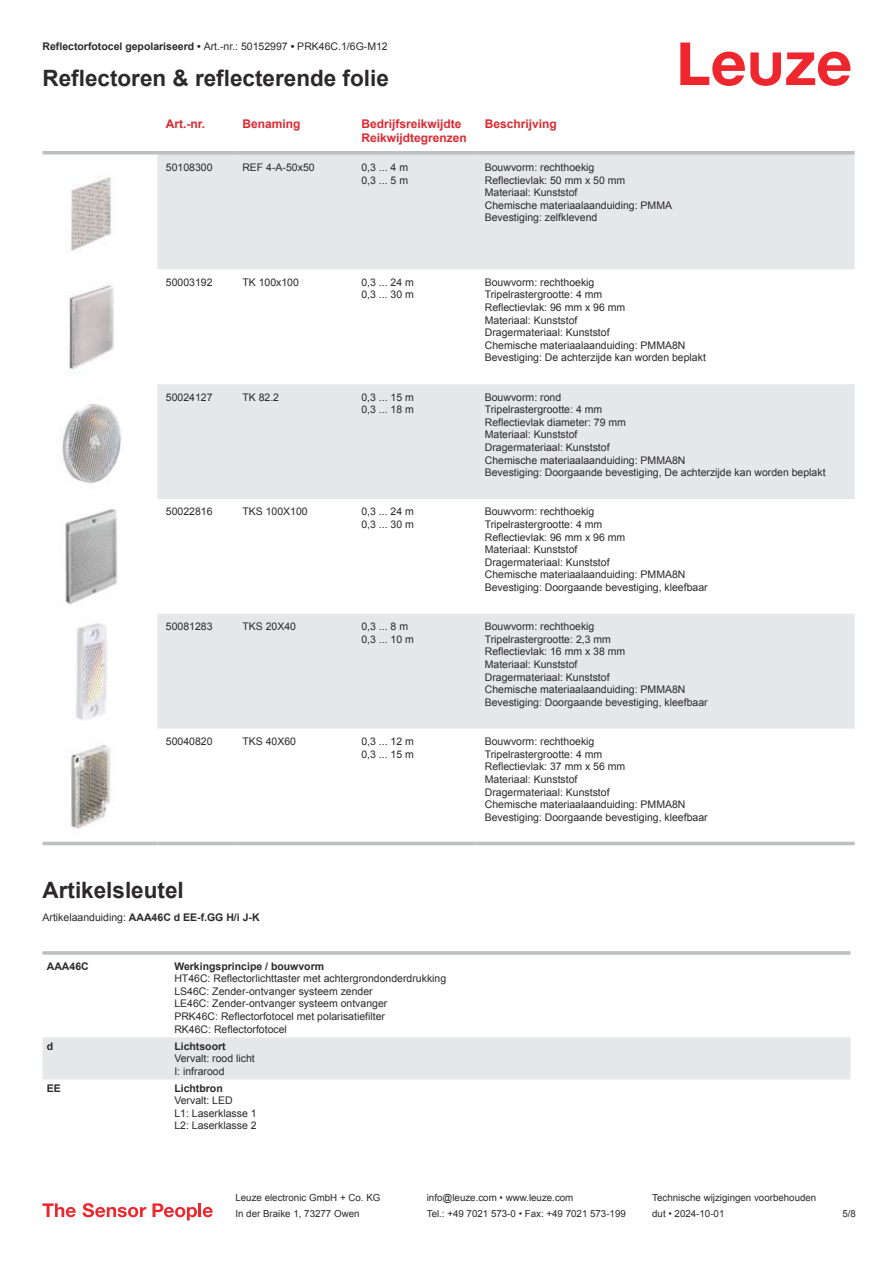
<style>
.page{position:relative;width:893px;height:1263px;background:#fff}
.page>*{position:absolute;margin:0;border:0;box-sizing:border-box;transform-origin:0 0}
.t1{font:700 22.5px "Arial";color:#2b292a}
.t2{font:700 12px/14.4px "Arial";color:#db2a30}
.t3{font:10.5px/12.6px "Arial";color:#2b292a}
.t4{font:700 10.5px "Arial";color:#2b292a}
.t5{font:9.75px "Arial";color:#2b292a}
.s1{font-weight:700}
.s2{font-weight:400}
</style>
<div class="page">
<svg style="left:680px;top:43px;width:170px;height:43px"></svg>
<svg style="left:157px;top:155px;width:698px;height:574px;fill:#e6e7e9"></svg>
<svg style="left:43px;top:151px;width:114px;height:4px"></svg>
<svg style="left:157px;top:151px;width:77px;height:4px"></svg>
<svg style="left:234px;top:151px;width:119px;height:4px"></svg>
<svg style="left:353px;top:151px;width:123px;height:4px"></svg>
<svg style="left:476px;top:151px;width:379px;height:4px;background:#c1c3c5"></svg>
<hr style="left:43px;top:842px;width:114px;height:3px;background:#bdbfc1">
<hr style="left:157px;top:842px;width:77px;height:3px;background:#bdbfc1">
<hr style="left:234px;top:842px;width:119px;height:3px;background:#bdbfc1">
<hr style="left:353px;top:842px;width:123px;height:3px;background:#bdbfc1">
<hr style="left:476px;top:842px;width:379px;height:3px;background:#bdbfc1">
<img style="left:71px;top:177px;width:41px;height:75px">
<img style="left:69px;top:285px;width:45px;height:85px">
<img style="left:62px;top:404px;width:60px;height:80px">
<img style="left:65px;top:509px;width:53px;height:96px">
<img style="left:73px;top:623px;width:34px;height:97px">
<img style="left:70px;top:745px;width:40px;height:84px">
<svg style="left:43px;top:1079px;width:807px;height:1px"></svg>
<div style="left:43px;top:1037px;width:807px;height:42px;background:#e6e7e9"></div>
<hr style="left:43px;top:951px;width:127px;height:4px;background:#bdbfc1">
<hr style="left:170px;top:951px;width:680px;height:4px;background:#c4c6c8">
<svg style="left:43px;top:1203px;width:33px;height:14px"></svg>
<svg style="left:83px;top:1203px;width:63px;height:14px"></svg>
<svg style="left:153px;top:1203px;width:44px;height:17px"></svg>
<hr style="left:198px;top:1203px;width:3px;height:14px;background:#ed272d">
<svg style="left:203px;top:1207px;width:10px;height:10px"></svg>
<p class="t3" style="left:43px;top:41px;width:347px"><span class="s1">Reflectorfotocel gepolariseerd •</span> Art.-nr.: 50152997 <span class="s1">•</span> PRK46C.1/6G-M12</p>
<h1 class="t1" style="left:43px;top:70px;width:348px">Reflectoren &amp; reflecterende folie</h1>
<p class="t2" style="left:166px;top:117px;width:41px">Art.-nr.</p>
<p class="t2" style="left:242px;top:117px;width:60px">Benaming</p>
<p class="t2" style="left:361px;top:117px;width:107px">Bedrijfsreikwijdte<br>Reikwijdtegrenzen</p>
<p class="t2" style="left:485px;top:117px;width:74px">Beschrijving</p>
<p class="t3" style="left:166px;top:162px;width:48px">50108300</p>
<p class="t3" style="left:242px;top:162px;width:74px">REF 4-A-50x50</p>
<p class="t3" style="left:361px;top:162px;width:48px">0,3 ... 4 m<br>0,3 ... 5 m</p>
<p class="t3" style="left:485px;top:162px;width:189px">Bouwvorm: rechthoekig<br>Reflectievlak: 50 mm x 50 mm<br>Materiaal: Kunststof<br>Chemische materiaalaanduiding: PMMA<br>Bevestiging: zelfklevend</p>
<p class="t3" style="left:166px;top:277px;width:48px">50003192</p>
<p class="t3" style="left:242px;top:277px;width:58px">TK 100x100</p>
<p class="t3" style="left:361px;top:277px;width:54px">0,3 ... 24 m<br>0,3 ... 30 m</p>
<p class="t3" style="left:485px;top:277px;width:223px">Bouwvorm: rechthoekig<br>Tripelrastergrootte: 4 mm<br>Reflectievlak: 96 mm x 96 mm<br>Materiaal: Kunststof<br>Dragermateriaal: Kunststof<br>Chemische materiaalaanduiding: PMMA8N<br>Bevestiging: De achterzijde kan worden beplakt</p>
<p class="t3" style="left:166px;top:392px;width:48px">50024127</p>
<p class="t3" style="left:242px;top:392px;width:38px">TK 82.2</p>
<p class="t3" style="left:361px;top:392px;width:54px">0,3 ... 15 m<br>0,3 ... 18 m</p>
<p class="t3" style="left:485px;top:392px;width:342px">Bouwvorm: rond<br>Tripelrastergrootte: 4 mm<br>Reflectievlak diameter: 79 mm<br>Materiaal: Kunststof<br>Dragermateriaal: Kunststof<br>Chemische materiaalaanduiding: PMMA8N<br>Bevestiging: Doorgaande bevestiging, De achterzijde kan worden beplakt</p>
<p class="t3" style="left:166px;top:506px;width:48px">50022816</p>
<p class="t3" style="left:242px;top:506px;width:67px">TKS 100X100</p>
<p class="t3" style="left:361px;top:506px;width:54px">0,3 ... 24 m<br>0,3 ... 30 m</p>
<p class="t3" style="left:485px;top:506px;width:224px">Bouwvorm: rechthoekig<br>Tripelrastergrootte: 4 mm<br>Reflectievlak: 96 mm x 96 mm<br>Materiaal: Kunststof<br>Dragermateriaal: Kunststof<br>Chemische materiaalaanduiding: PMMA8N<br>Bevestiging: Doorgaande bevestiging, kleefbaar</p>
<p class="t3" style="left:166px;top:621px;width:48px">50081283</p>
<p class="t3" style="left:242px;top:621px;width:55px">TKS 20X40</p>
<p class="t3" style="left:361px;top:621px;width:54px">0,3 ... 8 m<br>0,3 ... 10 m</p>
<p class="t3" style="left:485px;top:621px;width:224px">Bouwvorm: rechthoekig<br>Tripelrastergrootte: 2,3 mm<br>Reflectievlak: 16 mm x 38 mm<br>Materiaal: Kunststof<br>Dragermateriaal: Kunststof<br>Chemische materiaalaanduiding: PMMA8N<br>Bevestiging: Doorgaande bevestiging, kleefbaar</p>
<p class="t3" style="left:166px;top:736px;width:48px">50040820</p>
<p class="t3" style="left:242px;top:736px;width:55px">TKS 40X60</p>
<p class="t3" style="left:361px;top:736px;width:54px">0,3 ... 12 m<br>0,3 ... 15 m</p>
<p class="t3" style="left:485px;top:736px;width:224px">Bouwvorm: rechthoekig<br>Tripelrastergrootte: 4 mm<br>Reflectievlak: 37 mm x 56 mm<br>Materiaal: Kunststof<br>Dragermateriaal: Kunststof<br>Chemische materiaalaanduiding: PMMA8N<br>Bevestiging: Doorgaande bevestiging, kleefbaar</p>
<h1 class="t1" style="left:43px;top:882px;width:143px">Artikelsleutel</h1>
<p class="t4" style="left:43px;top:913px;width:219px"><span class="s2">Artikelaanduiding:</span> AAA46C d EE-f.GG H/i J-K</p>
<p class="t4" style="left:47px;top:962px;width:43px">AAA46C</p>
<p class="t4" style="left:174px;top:962px;width:151px">Werkingsprincipe / bouwvorm</p>
<p class="t3" style="left:174px;top:973px;width:273px">HT46C: Reflectorlichttaster met achtergrondonderdrukking LS46C: Zender-ontvanger systeem zender<br>LE46C: Zender-ontvanger systeem ontvanger<br>PRK46C: Reflectorfotocel met polarisatiefilter<br>RK46C: Reflectorfotocel</p>
<p class="t4" style="left:47px;top:1042px;width:8px">d</p>
<p class="t4" style="left:174px;top:1042px;width:53px">Lichtsoort</p>
<p class="t3" style="left:174px;top:1053px;width:82px">Vervalt: rood licht<br>I: infrarood</p>
<p class="t4" style="left:47px;top:1084px;width:16px">EE</p>
<p class="t4" style="left:174px;top:1084px;width:50px">Lichtbron</p>
<p class="t3" style="left:174px;top:1095px;width:84px">Vervalt: LED<br>L1: Laserklasse 1<br>L2: Laserklasse 2</p>
<p class="t5" style="left:235px;top:1194px;width:146px">Leuze electronic GmbH + Co. KG</p>
<p class="t5" style="left:427px;top:1194px;width:148px">info@leuze.com • www.leuze.com</p>
<p class="t5" style="left:652px;top:1194px;width:166px">Technische wijzigingen voorbehouden</p>
<p class="t5" style="left:235px;top:1210px;width:126px">In der Braike 1, 73277 Owen</p>
<p class="t5" style="left:427px;top:1210px;width:201px">Tel.: +49 7021 573-0 • Fax: +49 7021 573-199</p>
<p class="t5" style="left:652px;top:1210px;width:74px">dut • 2024-10-01</p>
<p class="t5" style="left:842px;top:1210px;width:15px">5 /8</p>
</div>
